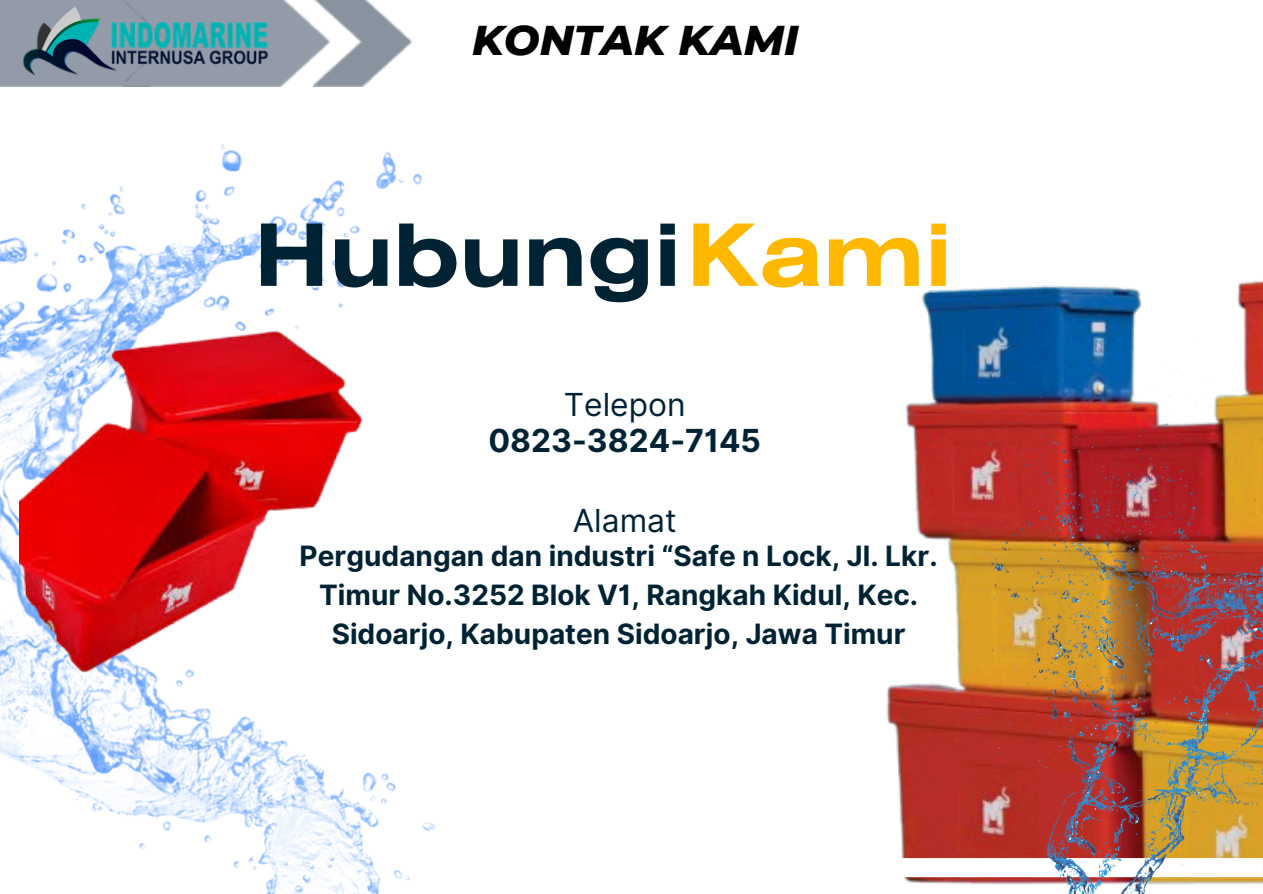
<style>
.page{position:relative;width:1263px;height:894px;background:#fff}
.page>*{position:absolute;margin:0;border:0;box-sizing:border-box;transform-origin:0 0}
.t1{font:700 85.8px "Helios Ext";color:#002334}
.t2{font:italic 800 42.45px "Montserrat";color:#000}
.t3{font:700 31.65px "Inter";color:#002334}
.t4{font:31.65px "Inter";color:#002334}
.t5{font:700 28.05px/39.2px "Inter";color:#002334;text-align:center}
.s1{color:#ffb800}
</style>
<div class="page">
<img style="left:122px;top:11px;width:192px;height:75px">
<img style="left:314px;top:0;width:98px;height:86px">
<img style="left:886px;top:280px;width:377px;height:605px">
<div style="left:0;top:857px;width:1263px;height:19px;background:#fff"></div>
<img style="left:0;top:0;width:298px;height:84px">
<img style="left:0;top:144px;width:435px;height:749px">
<img style="left:990px;top:340px;width:273px;height:553px">
<img style="left:19px;top:329px;width:344px;height:345px">
<h5 class="t2" style="left:472px;top:14px;width:328px">KONTAK KAMI</h5>
<p class="t1" style="left:254px;top:223px;width:700px">Hubungi<span class="s1">Kami</span></p>
<h4 class="t4" style="left:564px;top:386px;width:123px">Telepon</h4>
<h2 class="t3" style="left:488px;top:421px;width:274px">0823-3824-7145</h2>
<h1 class="t4" style="left:573px;top:501px;width:105px">Alamat</h1>
<h1 class="t5" style="left:300px;top:535px;width:640px">Pergudangan dan industri “Safe n Lock, Jl. Lkr.<br>Timur No.3252 Blok V1, Rangkah Kidul, Kec.<br>Sidoarjo, Kabupaten Sidoarjo, Jawa Timur</h1>
</div>
